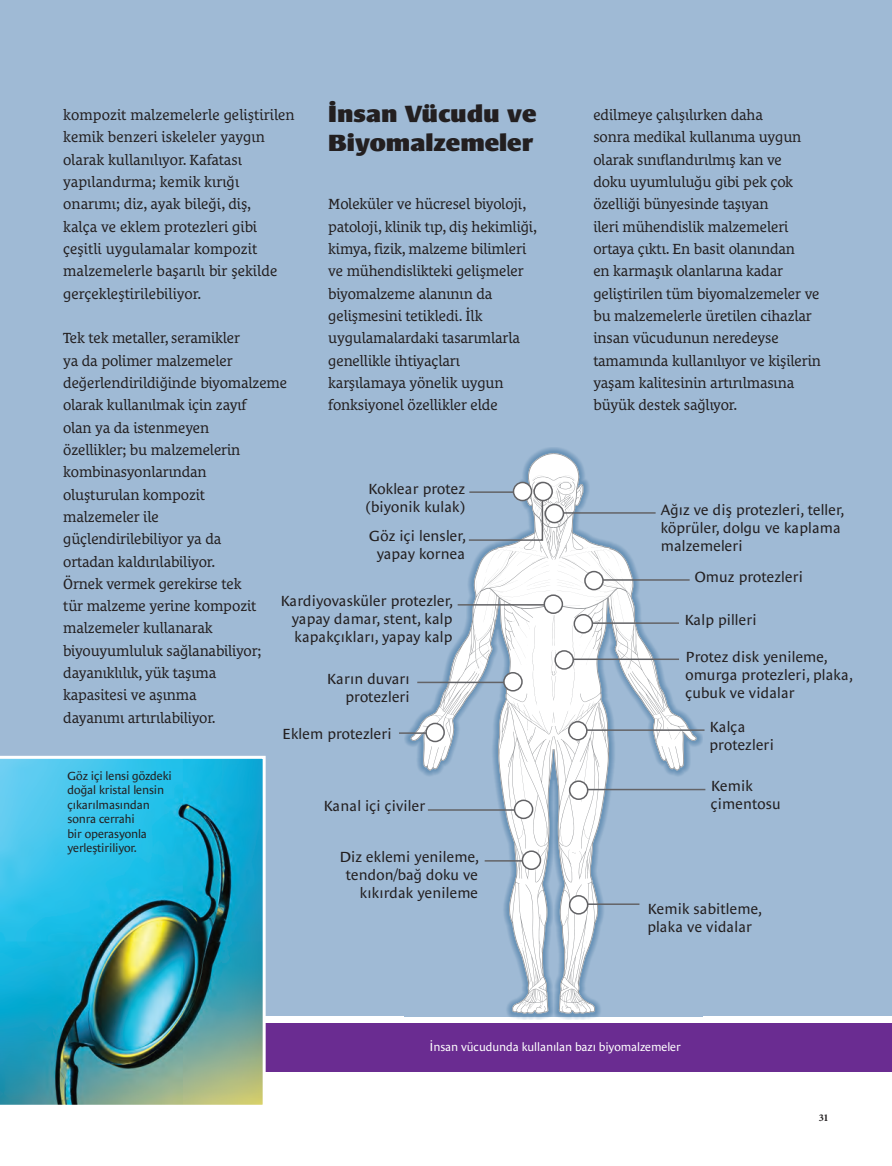
<style>
.page{position:relative;width:892px;height:1166px;background:#fff}
.page>*{position:absolute;margin:0;border:0;box-sizing:border-box;transform-origin:0 0}
.t1{font:900 24px/28.8px "Le Monde Sans Pro";color:#231f20}
.t2{font:15px/22.4px "Le Monde Courrier Pro";letter-spacing:-.01em;color:#231f20}
.t3{font:15px/18px "Le Monde Sans Pro";letter-spacing:.01em;color:#231f20}
.t4{font:12px/14.4px "Le Monde Sans Pro";letter-spacing:-.01em;color:#231f20}
.t5{font:12px "Le Monde Sans Pro";letter-spacing:-.01em;color:#fff}
.t6{font:700 10.35px "Minion Pro";color:#231f20}
</style>
<div class="page">
<div style="left:0;top:1022px;width:892px;height:49px;background:#6a2c91"></div>
<div style="left:0;top:0;width:892px;height:1016px;background:#9fbad5"></div>
<img style="left:0;top:756px;width:266px;height:349px">
<img style="left:404px;top:447px;width:298px;height:572px">
<svg style="left:411px;top:453px;width:143px;height:561px"></svg>
<svg style="left:475px;top:648px;width:9px;height:24px"></svg>
<svg style="left:520px;top:941px;width:3px;height:8px"></svg>
<svg style="left:516px;top:990px;width:17px;height:21px"></svg>
<svg style="left:527px;top:605px;width:16px;height:1px"></svg>
<svg style="left:478px;top:547px;width:72px;height:43px;background:#f4f5f7"></svg>
<svg style="left:554px;top:453px;width:142px;height:561px"></svg>
<svg style="left:623px;top:648px;width:9px;height:24px"></svg>
<svg style="left:667px;top:727px;width:4px;height:12px"></svg>
<svg style="left:585px;top:941px;width:3px;height:8px"></svg>
<svg style="left:574px;top:990px;width:17px;height:21px"></svg>
<svg style="left:557px;top:547px;width:73px;height:43px;background:#f2f4f6"></svg>
<svg style="left:563px;top:605px;width:17px;height:1px"></svg>
<svg style="left:514px;top:615px;width:79px;height:117px;background:#fbfbfb"></svg>
<div style="left:522px;top:851px;width:18px;height:18px;background:#fff;border-radius:50%"></div>
<div style="left:522px;top:850px;width:19px;height:20px;border:2px solid #636366;border-radius:50%"></div>
<hr style="left:485px;top:860px;width:37px;height:1px;background:#636366">
<div style="left:426px;top:723px;width:18px;height:18px;background:#fff;border-radius:50%"></div>
<div style="left:425px;top:723px;width:20px;height:19px;border:2px solid #636366;border-radius:50%"></div>
<hr style="left:399px;top:732px;width:27px;height:2px;background:#636366">
<div style="left:514px;top:800px;width:19px;height:18px;background:#fff;border-radius:50%"></div>
<div style="left:514px;top:799px;width:19px;height:20px;border:2px solid #636366;border-radius:50%"></div>
<hr style="left:428px;top:809px;width:87px;height:2px;background:#636366">
<div style="left:569px;top:722px;width:18px;height:18px;background:#fff;border-radius:50%"></div>
<div style="left:568px;top:721px;width:20px;height:19px;border:2px solid #636366;border-radius:50%"></div>
<hr style="left:587px;top:729px;width:117px;height:2px;background:#636366">
<div style="left:570px;top:781px;width:18px;height:18px;background:#fff;border-radius:50%"></div>
<div style="left:569px;top:780px;width:19px;height:20px;border:2px solid #636366;border-radius:50%"></div>
<hr style="left:588px;top:789px;width:117px;height:1px;background:#636366">
<div style="left:570px;top:896px;width:18px;height:18px;background:#fff;border-radius:50%"></div>
<div style="left:569px;top:895px;width:19px;height:19px;border:2px solid #636366;border-radius:50%"></div>
<hr style="left:588px;top:903px;width:51px;height:2px;background:#636366">
<div style="left:504px;top:673px;width:18px;height:18px;background:#fff;border-radius:50%"></div>
<div style="left:503px;top:672px;width:20px;height:19px;border:2px solid #636366;border-radius:50%"></div>
<hr style="left:417px;top:682px;width:87px;height:1px;background:#636366">
<div style="left:544px;top:595px;width:18px;height:18px;background:#fff;border-radius:50%"></div>
<div style="left:543px;top:594px;width:20px;height:20px;border:2px solid #636366;border-radius:50%"></div>
<hr style="left:458px;top:604px;width:86px;height:1px;background:#636366">
<div style="left:585px;top:571px;width:18px;height:19px;background:#fff;border-radius:50%"></div>
<div style="left:584px;top:571px;width:20px;height:19px;border:2px solid #636366;border-radius:50%"></div>
<hr style="left:603px;top:579px;width:87px;height:2px;background:#636366">
<div style="left:574px;top:615px;width:18px;height:18px;background:#fff;border-radius:50%"></div>
<div style="left:573px;top:614px;width:20px;height:19px;border:2px solid #636366;border-radius:50%"></div>
<hr style="left:592px;top:622px;width:87px;height:2px;background:#636366">
<div style="left:555px;top:651px;width:18px;height:18px;background:#fff;border-radius:50%"></div>
<div style="left:554px;top:650px;width:20px;height:20px;border:2px solid #636366;border-radius:50%"></div>
<hr style="left:573px;top:658px;width:106px;height:2px;background:#636366">
<hr style="left:563px;top:512px;width:93px;height:2px;background:#636366">
<svg style="left:467px;top:475px;width:108px;height:66px"></svg>
<div style="left:534px;top:482px;width:18px;height:18px;background:#fff;border-radius:50%"></div>
<div style="left:533px;top:482px;width:20px;height:19px;border:2px solid #636366;border-radius:50%"></div>
<h1 class="t1" style="left:328px;top:101px;width:210px">İnsan Vücudu ve<br>Biyomalzemeler</h1>
<p class="t2" style="left:63px;top:105px;width:233px">kompozit malzemelerle geliştirilen kemik benzeri iskeleler yaygın olarak kullanılıyor. Kafatası yapılandırma; kemik kırığı onarımı; diz, ayak bileği, diş,<br>kalça ve eklem protezleri gibi çeşitli uygulamalar kompozit malzemelerle başarılı bir şekilde gerçekleştirilebiliyor.</p>
<p class="t2" style="left:63px;top:328px;width:225px">Tek tek metaller, seramikler<br>ya da polimer malzemeler değerlendirildiğinde biyomalzeme olarak kullanılmak için zayıf<br>olan ya da istenmeyen<br>özellikler; bu malzemelerin kombinasyonlarından<br>oluşturulan kompozit<br>malzemeler ile<br>güçlendirilebiliyor ya da<br>ortadan kaldırılabiliyor.<br>Örnek vermek gerekirse tek<br>tür malzeme yerine kompozit malzemeler kullanarak biyouyumluluk sağlanabiliyor; dayanıklılık, yük taşıma<br>kapasitesi ve aşınma<br>dayanımı artırılabiliyor.</p>
<p class="t2" style="left:328px;top:194px;width:210px">Moleküler ve hücresel biyoloji, patoloji, klinik tıp, diş hekimliği, kimya, fizik, malzeme bilimleri ve mühendislikteki gelişmeler biyomalzeme alanının da gelişmesini tetikledi. İlk uygulamalardaki tasarımlarla genellikle ihtiyaçları karşılamaya yönelik uygun fonksiyonel özellikler elde</p>
<p class="t3" style="left:366px;top:480px;width:101px">Koklear protez (biyonik kulak)</p>
<p class="t3" style="left:369px;top:528px;width:98px;text-align:center">Göz içi lensler, yapay kornea</p>
<p class="t3" style="left:292px;top:593px;width:163px;text-align:justify;text-indent:-12px">Kardiyovasküler protezler, yapay damar, stent, kalp kapakçıkları, yapay kalp</p>
<p class="t3" style="left:327px;top:671px;width:84px;text-align:right">Karın duvarı protezleri</p>
<p class="t4" style="left:67px;top:769px;width:106px">Göz içi lensi gözdeki doğal kristal lensin çıkarılmasından sonra cerrahi<br>bir operasyonla yerleştiriliyor.</p>
<p class="t3" style="left:282px;top:726px;width:111px">Eklem protezleri</p>
<p class="t3" style="left:323px;top:798px;width:103px">Kanal içi çiviler</p>
<p class="t3" style="left:339px;top:849px;width:141px;text-align:right">Diz eklemi yenileme, tendon/bağ doku ve kıkırdak yenileme</p>
<p class="t2" style="left:593px;top:105px;width:229px">edilmeye çalışılırken daha<br>sonra medikal kullanıma uygun olarak sınıflandırılmış kan ve<br>doku uyumluluğu gibi pek çok özelliği bünyesinde taşıyan<br>ileri mühendislik malzemeleri ortaya çıktı. En basit olanından<br>en karmaşık olanlarına kadar geliştirilen tüm biyomalzemeler ve bu malzemelerle üretilen cihazlar insan vücudunun neredeyse tamamında kullanılıyor ve kişilerin yaşam kalitesinin artırılmasına büyük destek sağlıyor.</p>
<p class="t3" style="left:661px;top:502px;width:185px">Ağız ve diş protezleri, teller, köprüler, dolgu ve kaplama malzemeleri</p>
<p class="t3" style="left:695px;top:569px;width:110px">Omuz protezleri</p>
<p class="t3" style="left:684px;top:612px;width:74px">Kalp pilleri</p>
<p class="t3" style="left:685px;top:648px;width:169px">Protez disk yenileme, omurga protezleri, plaka, çubuk ve vidalar</p>
<p class="t3" style="left:710px;top:719px;width:66px">Kalça protezleri</p>
<p class="t3" style="left:711px;top:777px;width:71px">Kemik çimentosu</p>
<p class="t3" style="left:647px;top:901px;width:116px">Kemik sabitleme, plaka ve vidalar</p>
<p class="t5" style="left:429px;top:1042px;width:253px">İnsan vücudunda kullanılan bazı biyomalzemeler</p>
<p class="t6" style="left:819px;top:1111px;width:11px">31</p>
</div>
